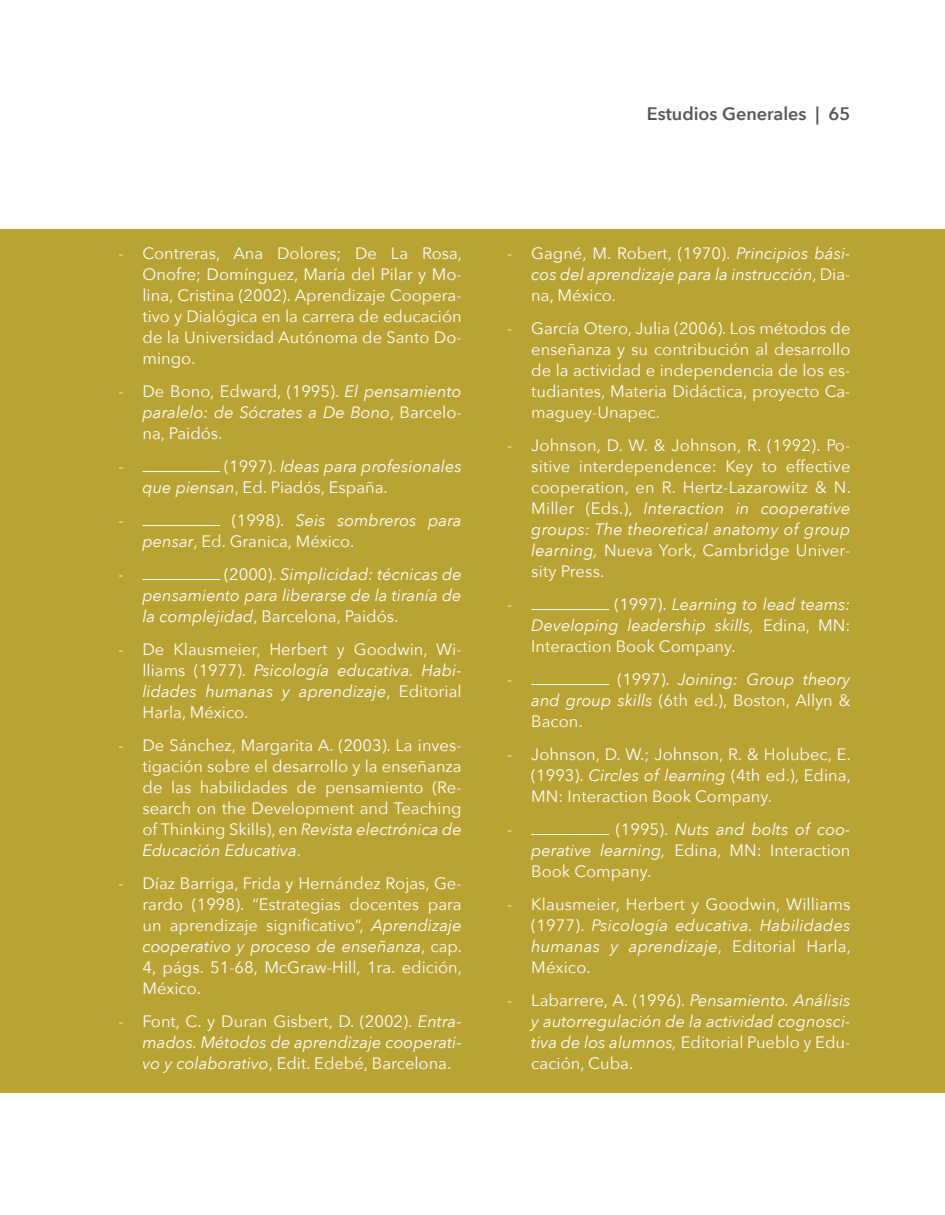
<style>
.page{position:relative;width:945px;height:1215px;background:#fff}
.page>*{position:absolute;margin:0;border:0;box-sizing:border-box;transform-origin:0 0}
.t1{font:600 18px "Avenir Next";color:#57585a}
.t2{font:16.5px/21px "Avenir Next";color:#fff;text-align:justify}
.t3{font:italic 16.5px/21px "Avenir Next";color:#fff;text-align:justify}
.s1{font-style:italic}
.s2{font-style:normal}
</style>
<div class="page">
<div style="left:0;top:230px;width:945px;height:864px;background:#b9a332"></div>
<hr style="left:142px;top:471px;width:78px;height:1px;background:#fff">
<hr style="left:142px;top:525px;width:78px;height:1px;background:#fff">
<hr style="left:142px;top:579px;width:78px;height:1px;background:#fff">
<hr style="left:531px;top:609px;width:78px;height:1px;background:#fff">
<hr style="left:531px;top:684px;width:78px;height:1px;background:#fff">
<hr style="left:531px;top:834px;width:78px;height:1px;background:#fff">
<p class="t1" style="left:647px;top:103px;width:205px">Estudios Generales | 65</p>
<p class="t2" style="left:143px;top:243px;width:321px;text-indent:-24px">- Contreras, Ana Dolores; De La Rosa, Onofre; Domínguez, María del Pilar y Mo&shy;lina, Cristina (2002). Aprendizaje Coopera&shy;tivo y Dialógica en la carrera de educación de la Universidad Autónoma de Santo Do&shy;mingo.</p>
<p class="t2" style="left:143px;top:381px;width:321px;text-indent:-24px">- De Bono, Edward, (1995). <span class="s1">El pensamiento paralelo: de Sócrates a De Bono</span>, Barcelo&shy;na, Paidós.</p>
<p class="t2" style="left:118px;top:456px;width:7px">-</p>
<p class="t3" style="left:142px;top:456px;width:321px;text-indent:82px"><span class="s2">(1997).</span> Ideas para profesionales que piensan<span class="s2">, Ed. Piadós, España.</span></p>
<p class="t2" style="left:118px;top:510px;width:7px">-</p>
<p class="t2" style="left:142px;top:510px;width:321px;text-indent:89px">(1998). <span class="s1">Seis sombreros para pensar</span>, Ed. Granica, México.</p>
<p class="t2" style="left:118px;top:564px;width:7px">-</p>
<p class="t3" style="left:142px;top:564px;width:321px;text-indent:82px"><span class="s2">(2000).</span> Simplicidad: técnicas de pensamiento para liberarse de la tiranía de la complejidad<span class="s2">, Barcelona, Paidós.</span></p>
<p class="t2" style="left:142px;top:639px;width:321px;text-indent:-24px">- De Klausmeier, Herbert y Goodwin, Wi&shy;lliams (1977). <span class="s1">Psicología educativa. Habi&shy;lidades humanas y aprendizaje</span>, Editorial Harla, México.</p>
<p class="t2" style="left:142px;top:735px;width:321px;text-indent:-24px">- De Sánchez, Margarita A. (2003). La inves&shy;tigación sobre el desarrollo y la enseñanza de las habilidades de pensamiento (Re&shy;search on the Development and Teaching of Thinking Skills), en <span class="s1">Revista electrónica de Educación Educativa</span>.</p>
<p class="t2" style="left:142px;top:873px;width:321px;text-indent:-24px">- Díaz Barriga, Frida y Hernández Rojas, Ge&shy;rardo (1998). “Estrategias docentes para un aprendizaje significativo”, <span class="s1">Aprendizaje cooperativo y proceso de enseñanza</span>, cap.<br>4, págs. 51-68, McGraw-Hill, 1ra. edición, México.</p>
<p class="t3" style="left:142px;top:1011px;width:321px;text-indent:-24px"><span class="s2">- Font, C. y Duran Gisbert, D. (2002).</span> Entra&shy;mados. Métodos de aprendizaje cooperati&shy;vo y colaborativo<span class="s2">, Edit. Edebé, Barcelona.</span></p>
<p class="t3" style="left:531px;top:243px;width:321px;text-indent:-24px"><span class="s2">- Gagné, M. Robert, (1970).</span> Principios bási&shy;cos del aprendizaje para la instrucción<span class="s2">, Dia&shy;na, México.</span></p>
<p class="t2" style="left:531px;top:318px;width:321px;text-indent:-24px">- García Otero, Julia (2006). Los métodos de enseñanza y su contribución al desarrollo de la actividad e independencia de los es&shy;tudiantes, Materia Didáctica, proyecto Ca&shy;maguey-Unapec.</p>
<p class="t2" style="left:531px;top:435px;width:321px;text-indent:-24px">- Johnson, D. W. &amp; Johnson, R. (1992). Po&shy;sitive interdependence: Key to effective cooperation, en R. Hertz-Lazarowitz &amp; N.<br>Miller (Eds.), <span class="s1">Interaction in cooperative groups: The theoretical anatomy of group learning,</span> Nueva York, Cambridge Univer&shy;sity Press.</p>
<p class="t2" style="left:507px;top:594px;width:7px">-</p>
<p class="t3" style="left:531px;top:594px;width:321px;text-indent:83px"><span class="s2">(1997).</span> Learning to lead teams:<br>Developing leadership skills, <span class="s2">Edina, MN:<br>Interaction Book Company.</span></p>
<p class="t2" style="left:507px;top:669px;width:7px">-</p>
<p class="t2" style="left:531px;top:669px;width:321px;text-indent:86px">(1997). <span class="s1">Joining: Group theory and group skills</span> (6th ed.), Boston, Allyn &amp; Bacon.</p>
<p class="t2" style="left:531px;top:744px;width:321px;text-indent:-24px">- Johnson, D. W.; Johnson, R. &amp; Holubec, E. (1993). <span class="s1">Circles of learning</span> (4th ed.), Edina, MN: Interaction Book Company.</p>
<p class="t2" style="left:507px;top:819px;width:7px">-</p>
<p class="t2" style="left:531px;top:819px;width:321px;text-indent:85px">(1995). <span class="s1">Nuts and bolts of coo&shy;perative learning,</span> Edina, MN: Interaction Book Company.</p>
<p class="t2" style="left:531px;top:894px;width:321px;text-indent:-24px">- Klausmeier, Herbert y Goodwin, Williams (1977). <span class="s1">Psicología educativa. Habilidades humanas y aprendizaje</span>, Editorial Harla, México.</p>
<p class="t3" style="left:531px;top:990px;width:321px;text-indent:-24px"><span class="s2">- Labarrere, A. (1996).</span> Pensamiento. Análisis y autorregulación de la actividad cognosci&shy;tiva de los alumnos, <span class="s2">Editorial Pueblo y Edu&shy;cación, Cuba.</span></p>
</div>
